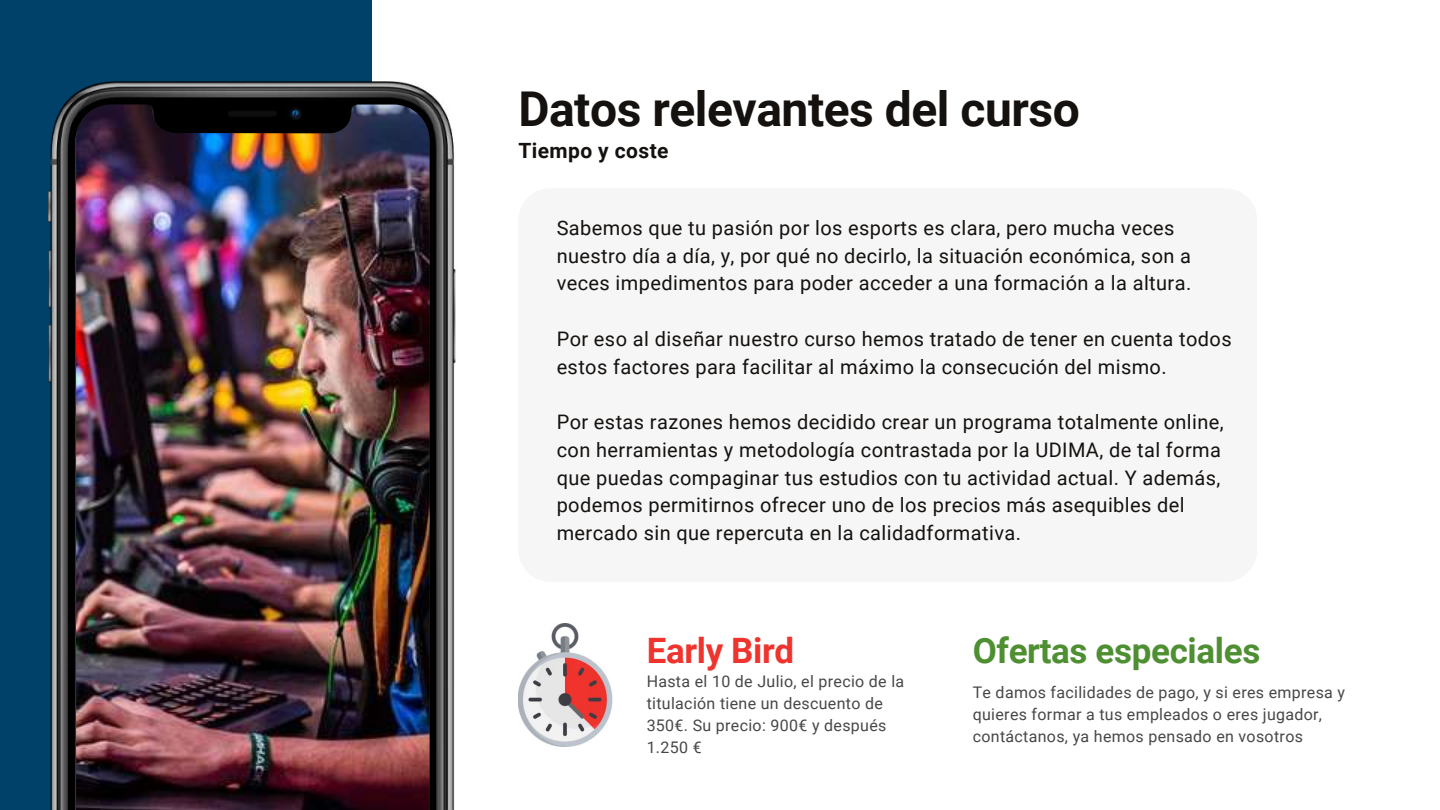
<style>
.page{position:relative;width:1440px;height:810px;background:#fff}
.page>*{position:absolute;margin:0;border:0;box-sizing:border-box;transform-origin:0 0}
.t1{font:700 48px "Roboto";letter-spacing:-.01em;color:#14110f}
.t2{font:700 35px "Roboto";letter-spacing:-.01em;color:#4e8f32}
.t3{font:700 35px "Roboto";letter-spacing:-.01em;color:#ef332d}
.t4{font:700 21px "Roboto";letter-spacing:.02em;color:#14110f}
.t5{font:20px/27.8px "Roboto";letter-spacing:.02em;color:#14110f}
.t6{font:16px/21.8px "Roboto";letter-spacing:.02em;color:#474747}
</style>
<div class="page">
<div style="left:0;top:0;width:372px;height:810px;background:#00416a"></div>
<img style="left:48px;top:81px;width:408px;height:729px">
<img style="left:76px;top:105px;width:354px;height:705px">
<div style="left:518px;top:188px;width:739px;height:394px;background:#f6f6f6;border-radius:32px"></div>
<img style="left:518px;top:623px;width:95px;height:123px">
<h1 class="t1" style="left:518px;top:81px;width:563px">Datos relevantes del curso</h1>
<p class="t4" style="left:518px;top:139px;width:152px">Tiempo y coste</p>
<p class="t5" style="left:557px;top:214px;width:636px">Sabemos que tu pasión por los esports es clara, pero mucha veces nuestro día a día, y, por qué no decirlo, la situación económica, son a veces impedimentos para poder acceder a una formación a la altura.</p>
<p class="t5" style="left:557px;top:325px;width:677px">Por eso al diseñar nuestro curso hemos tratado de tener en cuenta todos estos factores para facilitar al máximo la consecución del mismo.</p>
<p class="t5" style="left:557px;top:408px;width:669px">Por estas razones hemos decidido crear un programa totalmente online, con herramientas y metodología contrastada por la UDIMA, de tal forma que puedas compaginar tus estudios con tu actividad actual. Y además, podemos permitirnos ofrecer uno de los precios más asequibles del mercado sin que repercuta en la calidadformativa.</p>
<h2 class="t3" style="left:647px;top:631px;width:149px">Early Bird</h2>
<p class="t6" style="left:647px;top:671px;width:259px">Hasta el 10 de Julio, el precio de la titulación tiene un descuento de<br>350€. Su precio: 900€ y después<br>1.250 €</p>
<h2 class="t2" style="left:973px;top:631px;width:289px">Ofertas especiales</h2>
<p class="t6" style="left:973px;top:682px;width:374px">Te damos facilidades de pago, y si eres empresa y quieres formar a tus empleados o eres jugador, contáctanos, ya hemos pensado en vosotros</p>
</div>
